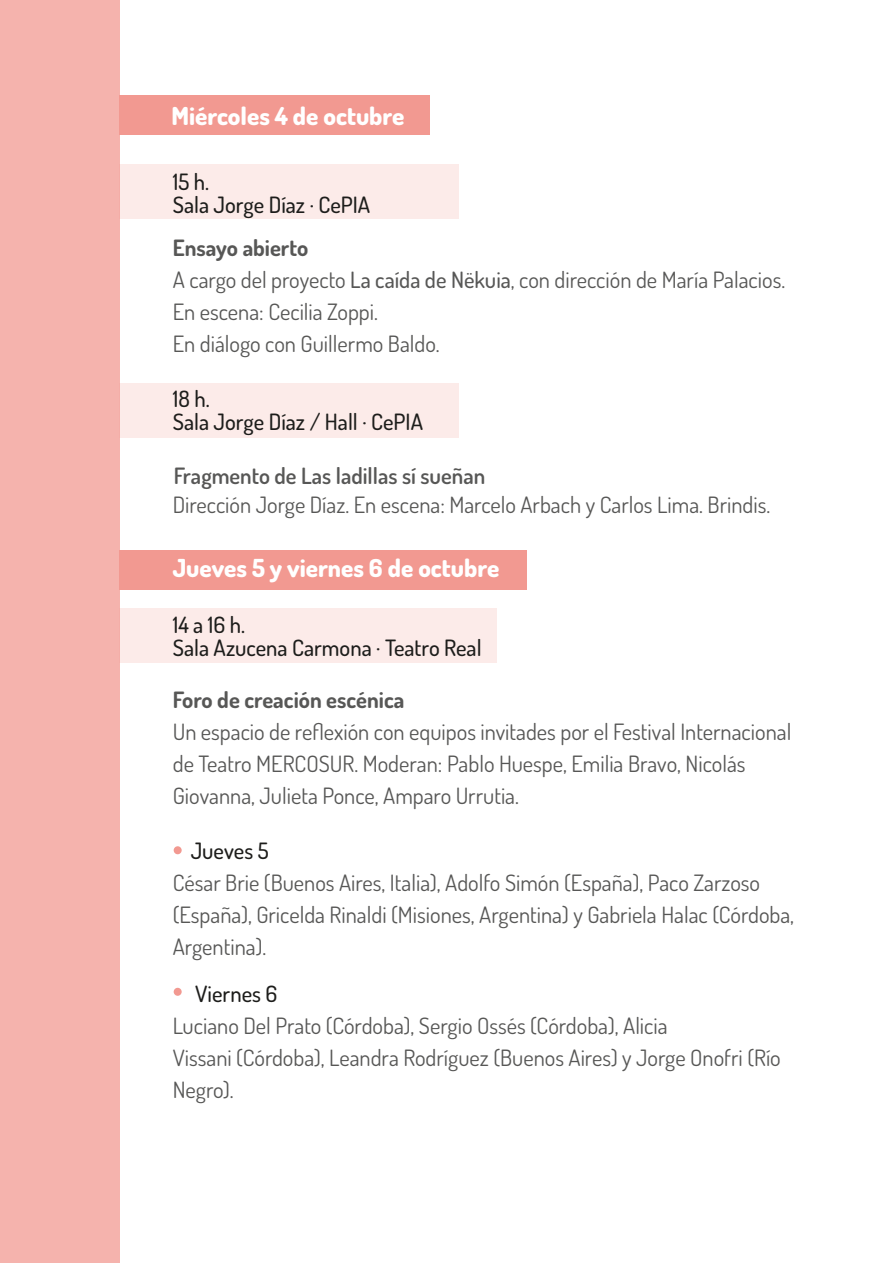
<style>
.page{position:relative;width:893px;height:1263px;background:#fff}
.page>*{position:absolute;margin:0;border:0;box-sizing:border-box;transform-origin:0 0}
.t1{font:800 24.75px "Dosis";color:#fff}
.t2{font:22.5px/32.1px "Dosis";color:#575756}
.t3{font:500 22.5px/23.1px "Dosis";color:#1d1d1b}
.t4{font:600 22.5px "Dosis";color:#575756}
.t5{font:700 22.5px "Dosis";color:#575756}
.s1{font-weight:700}
.s2{font-weight:500}
</style>
<div class="page">
<div style="left:119px;top:384px;width:339px;height:54px;background:#fcebe9"></div>
<div style="left:119px;top:609px;width:378px;height:54px;background:#fcebe9"></div>
<div style="left:0;top:0;width:119px;height:1263px;background:#f5b3ad"></div>
<div style="left:119px;top:96px;width:310px;height:39px;background:#f29991"></div>
<div style="left:119px;top:550px;width:407px;height:39px;background:#f29991"></div>
<div style="left:119px;top:165px;width:339px;height:54px;background:#fcebe9"></div>
<div style="left:174px;top:846px;width:8px;height:8px;background:#f29991;border-radius:50%"></div>
<div style="left:174px;top:988px;width:8px;height:8px;background:#f29991;border-radius:50%"></div>
<p class="t1" style="left:171px;top:100px;width:234px">Miércoles 4 de octubre</p>
<p class="t3" style="left:173px;top:169px;width:199px">15 h.<br>Sala Jorge Díaz · CePIA</p>
<p class="t2" style="left:173px;top:231px;width:614px"><span class="s1">Ensayo abierto<br></span>A cargo del proyecto <span class="s2">La caída de Nëkuia</span>, con dirección de María Palacios.<br>En escena: Cecilia Zoppi.<br>En diálogo con Guillermo Baldo.</p>
<p class="t3" style="left:173px;top:387px;width:252px">18 h.<br>Sala Jorge Díaz / Hall · CePIA</p>
<p class="t4" style="left:174px;top:461px;width:313px">Fragmento de Las ladillas sí sueñan</p>
<p class="t2" style="left:173px;top:488px;width:599px">Dirección Jorge Díaz. En escena: Marcelo Arbach y Carlos Lima. Brindis.</p>
<p class="t1" style="left:173px;top:552px;width:328px">Jueves 5 y viernes 6 de octubre</p>
<p class="t3" style="left:173px;top:612px;width:310px">14 a 16 h.<br>Sala Azucena Carmona · Teatro Real</p>
<p class="t5" style="left:173px;top:685px;width:233px">Foro de creación escénica</p>
<p class="t2" style="left:173px;top:715px;width:620px">Un espacio de reflexión con equipos invitades por el Festival Internacional de Teatro MERCOSUR. Moderan: Pablo Huespe, Emilia Bravo, Nicolás<br>Giovanna, Julieta Ponce, Amparo Urrutia.</p>
<p class="t3" style="left:191px;top:839px;width:79px">Jueves 5</p>
<p class="t2" style="left:173px;top:866px;width:623px">César Brie (Buenos Aires, Italia), Adolfo Simón (España), Paco Zarzoso (España), Gricelda Rinaldi (Misiones, Argentina) y Gabriela Halac (Córdoba,<br>Argentina).</p>
<p class="t3" style="left:195px;top:981px;width:84px">Viernes 6</p>
<p class="t2" style="left:173px;top:1009px;width:609px">Luciano Del Prato (Córdoba), Sergio Ossés (Córdoba), Alicia<br>Vissani (Córdoba), Leandra Rodríguez (Buenos Aires) y Jorge Onofri (Río<br>Negro).</p>
</div>
